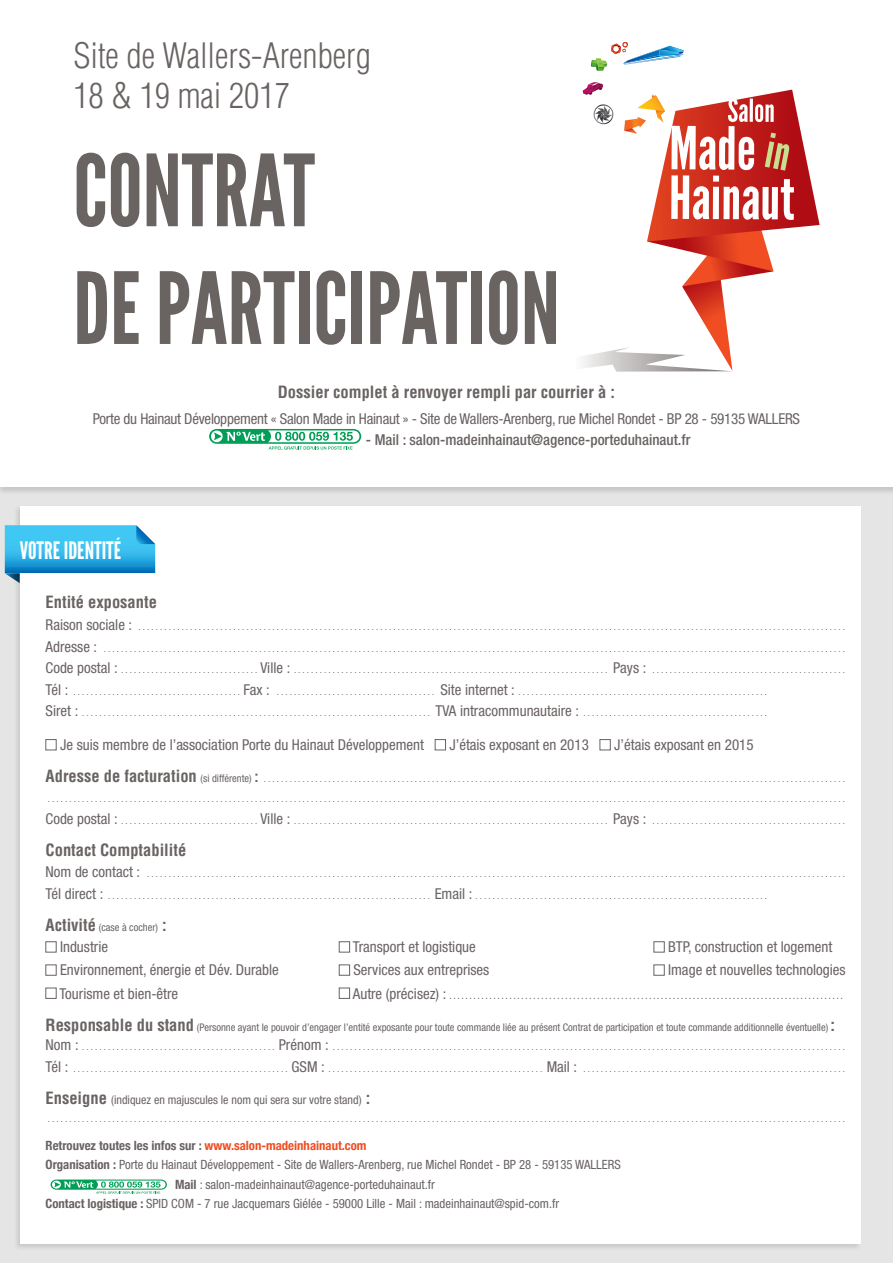
<style>
.page{position:relative;width:893px;height:1263px;background:#e4e5e4}
.page>*{position:absolute;margin:0;border:0;box-sizing:border-box;transform-origin:0 0}
.t1{font:99px/117.8px "League Gothic";color:#696362}
.t2{font:300 condensed 34.2px/40.7px "Helvetica";color:#696362}
.t3{font:24px "League Gothic";color:#fff}
.t4{font:700 condensed 16.5px "Helvetica LT Std";color:#696362}
.t5{font:condensed 15px "Helvetica Neue LT Std";color:#696362}
.t6{font:500 condensed 15px "Helvetica Neue LT Std";color:#696362}
.t7{font:condensed 12.75px "Helvetica Neue";color:#696362}
.t8{font:700 condensed 12.75px "Helvetica Neue";color:#696362}
.t9{font:condensed 12px "Helvetica Neue LT Std";color:#696362}
.t10{font:condensed 10.5px "Helvetica Neue LT Std";color:#696362}
.t11{font:condensed 9px/19.5px "Helvetica Neue LT Std";color:#696362}
.s1{font-size:15px}
.s2{font-family:"Helvetica LT Std";font-weight:700;font-size:16.5px}
.s3{font-size:10.5px}
.s4{font-family:"Helvetica LT Std";font-weight:700;font-size:15px}
.s5{color:#f04d22}
.s6{font-weight:700}
</style>
<div class="page">
<div style="left:0;top:0;width:893px;height:487px;background:#fff"></div>
<svg style="left:208px;top:428px;width:154px;height:17px"></svg>
<svg style="left:209px;top:429px;width:152px;height:21px"></svg>
<img style="left:583px;top:348px;width:149px;height:24px">
<svg style="left:624px;top:90px;width:196px;height:281px"></svg>
<svg style="left:583px;top:82px;width:20px;height:13px"></svg>
<svg style="left:593px;top:104px;width:21px;height:21px"></svg>
<svg style="left:591px;top:42px;width:93px;height:29px"></svg>
<div style="left:13px;top:505px;width:850px;height:746px;background:#231f20;opacity:.15"></div>
<div style="left:20px;top:506px;width:841px;height:738px;background:#fff"></div>
<svg style="left:5px;top:525px;width:150px;height:58px"></svg>
<svg style="left:50px;top:1179px;width:117px;height:15px"></svg>
<div style="left:46px;top:739px;width:10px;height:11px;border:1px solid #696362"></div>
<div style="left:435px;top:739px;width:11px;height:11px;border:1px solid #696362"></div>
<div style="left:600px;top:739px;width:10px;height:11px;border:1px solid #696362"></div>
<div style="left:46px;top:941px;width:10px;height:11px;border:1px solid #696362"></div>
<div style="left:339px;top:941px;width:11px;height:11px;border:1px solid #696362"></div>
<div style="left:654px;top:941px;width:10px;height:11px;border:1px solid #696362"></div>
<div style="left:339px;top:965px;width:11px;height:10px;border:1px solid #696362"></div>
<div style="left:339px;top:988px;width:11px;height:10px;border:1px solid #696362"></div>
<h2 class="t2" style="left:73px;top:35px;width:299px">Site de Wallers-Arenberg<br>18 &amp; 19 mai 2017</h2>
<h1 class="t1" style="left:73px;top:133px;width:488px">CONTRAT<br>DE PARTICIPATION</h1>
<h3 class="t4" style="left:278px;top:381px;width:339px">Dossier complet à renvoyer rempli par courrier à :</h3>
<h3 class="t5" style="left:93px;top:410px;width:709px">Porte du Hainaut Développement « Salon Made in Hainaut » - Site de Wallers-Arenberg, rue Michel Rondet - BP 28 - 59135 WALLERS</h3>
<h3 class="t6" style="left:366px;top:430px;width:326px">- Mail : salon-madeinhainaut@agence-porteduhainaut.fr</h3>
<h3 class="t3" style="left:20px;top:536px;width:103px">VOTRE IDENTITÉ</h3>
<h3 class="t4" style="left:46px;top:592px;width:113px">Entité exposante</h3>
<p class="t11" style="left:46px;top:617px;width:796px"><span class="s1">Raison sociale :</span> . . . . . . . . . . . . . . . . . . . . . . . . . . . . . . . . . . . . . . . . . . . . . . . . . . . . . . . . . . . . . . . . . . . . . . . . . . . . . . . . . . . . . . . . . . . . . . . . . . . . . . . . . . . . . . . . . . . . . . . . . . . . . . . . . . . . . . . . . . . . . . . . . . . . . . . . . . . . . . . . . . .</p>
<p class="t11" style="left:46px;top:638px;width:796px"><span class="s1">Adresse :</span> . . . . . . . . . . . . . . . . . . . . . . . . . . . . . . . . . . . . . . . . . . . . . . . . . . . . . . . . . . . . . . . . . . . . . . . . . . . . . . . . . . . . . . . . . . . . . . . . . . . . . . . . . . . . . . . . . . . . . . . . . . . . . . . . . . . . . . . . . . . . . . . . . . . . . . . . . . . . . . . . . . . . . . . . . . .</p>
<p class="t11" style="left:46px;top:660px;width:796px"><span class="s1">Code postal :</span> . . . . . . . . . . . . . . . . . . . . . . . . . . . . . . . <span class="s1">Ville :</span> . . . . . . . . . . . . . . . . . . . . . . . . . . . . . . . . . . . . . . . . . . . . . . . . . . . . . . . . . . . . . . . . . . . . . . . . . <span class="s1">Pays :</span> . . . . . . . . . . . . . . . . . . . . . . . . . . . . . . . . . . . . . . . . . . . .</p>
<p class="t11" style="left:46px;top:682px;width:719px"><span class="s1">Tél :</span> . . . . . . . . . . . . . . . . . . . . . . . . . . . . . . . . . . . . . . <span class="s1">Fax :</span> . . . . . . . . . . . . . . . . . . . . . . . . . . . . . . . . . . . . . <span class="s1">Site internet :</span> . . . . . . . . . . . . . . . . . . . . . . . . . . . . . . . . . . . . . . . . . . . . . . . . . . . . . . . . .</p>
<p class="t11" style="left:46px;top:703px;width:719px"><span class="s1">Siret :</span> . . . . . . . . . . . . . . . . . . . . . . . . . . . . . . . . . . . . . . . . . . . . . . . . . . . . . . . . . . . . . . . . . . . . . . . . . . . . . . . . . <span class="s1">TVA intracommunautaire :</span> . . . . . . . . . . . . . . . . . . . . . . . . . . . . . . . . . . . . . . . . . .</p>
<h3 class="t5" style="left:60px;top:736px;width:366px">Je suis membre de l’association Porte du Hainaut Développement</h3>
<h3 class="t5" style="left:449px;top:736px;width:141px">J’étais exposant en 2013</h3>
<h3 class="t5" style="left:614px;top:736px;width:141px">J’étais exposant en 2015</h3>
<p class="t11" style="left:46px;top:769px;width:799px"><span class="s2">Adresse de facturation</span> <span class="s3">(si différente)</span> <span class="s4">:</span> . . . . . . . . . . . . . . . . . . . . . . . . . . . . . . . . . . . . . . . . . . . . . . . . . . . . . . . . . . . . . . . . . . . . . . . . . . . . . . . . . . . . . . . . . . . . . . . . . . . . . . . . . . . . . . . . . . . . . . . . . . . . . . . . . . . . . . .........................................................................................................................................................................................</p>
<p class="t11" style="left:46px;top:810px;width:796px"><span class="s1">Code postal :</span> . . . . . . . . . . . . . . . . . . . . . . . . . . . . . . . <span class="s1">Ville :</span> . . . . . . . . . . . . . . . . . . . . . . . . . . . . . . . . . . . . . . . . . . . . . . . . . . . . . . . . . . . . . . . . . . . . . . . . . <span class="s1">Pays :</span> . . . . . . . . . . . . . . . . . . . . . . . . . . . . . . . . . . . . . . . . . . . .</p>
<h3 class="t4" style="left:46px;top:839px;width:142px">Contact Comptabilité</h3>
<p class="t11" style="left:46px;top:864px;width:796px"><span class="s1">Nom de contact :</span> . . . . . . . . . . . . . . . . . . . . . . . . . . . . . . . . . . . . . . . . . . . . . . . . . . . . . . . . . . . . . . . . . . . . . . . . . . . . . . . . . . . . . . . . . . . . . . . . . . . . . . . . . . . . . . . . . . . . . . . . . . . . . . . . . . . . . . . . . . . . . . . . . . . . . . . . . . . . . . . . .</p>
<p class="t11" style="left:46px;top:886px;width:719px"><span class="s1">Tél direct :</span> . . . . . . . . . . . . . . . . . . . . . . . . . . . . . . . . . . . . . . . . . . . . . . . . . . . . . . . . . . . . . . . . . . . . . . . . . . . <span class="s1">Email :</span> . . . . . . . . . . . . . . . . . . . . . . . . . . . . . . . . . . . . . . . . . . . . . . . . . . . . . . . . . . . . . . . . . . .</p>
<p class="t10" style="left:46px;top:921px;width:123px"><span class="s2">Activité</span> (case à cocher) <span class="s2">:</span></p>
<h3 class="t5" style="left:60px;top:938px;width:50px">Industrie</h3>
<h3 class="t5" style="left:353px;top:938px;width:124px">Transport et logistique</h3>
<h3 class="t5" style="left:668px;top:938px;width:166px">BTP, construction et logement</h3>
<h3 class="t5" style="left:60px;top:961px;width:220px">Environnement, énergie et Dév. Durable</h3>
<h3 class="t5" style="left:353px;top:961px;width:137px">Services aux entreprises</h3>
<h3 class="t5" style="left:668px;top:961px;width:179px">Image et nouvelles technologies</h3>
<h3 class="t5" style="left:59px;top:985px;width:120px">Tourisme et bien-être</h3>
<p class="t10" style="left:353px;top:989px;width:102px"><span class="s1">Autre (précisez) :</span> ...................................................................................................</p>
<p class="t10" style="left:46px;top:1021px;width:791px"><span class="s2">Responsable du stand</span> (Personne ayant le pouvoir d’engager l’entité exposante pour toute commande liée au présent Contrat de participation et toute commande additionnelle éventuelle) <span class="s2">:</span></p>
<p class="t11" style="left:46px;top:1037px;width:796px"><span class="s1">Nom :</span> . . . . . . . . . . . . . . . . . . . . . . . . . . . . . . . . . . . . . . . . . . . . . <span class="s1">Prénom :</span> . . . . . . . . . . . . . . . . . . . . . . . . . . . . . . . . . . . . . . . . . . . . . . . . . . . . . . . . . . . . . . . . . . . . . . . . . . . . . . . . . . . . . . . . . . . . . . . . . . . . . . . . . . . . . . . . . . . . . .</p>
<p class="t11" style="left:46px;top:1059px;width:796px"><span class="s1">Tél :</span> . . . . . . . . . . . . . . . . . . . . . . . . . . . . . . . . . . . . . . . . . . . . . . . . . <span class="s1">GSM :</span> . . . . . . . . . . . . . . . . . . . . . . . . . . . . . . . . . . . . . . . . . . . . . . . . . <span class="s1">Mail :</span> . . . . . . . . . . . . . . . . . . . . . . . . . . . . . . . . . . . . . . . . . . . . . . . . . . . . . . . . . . . .</p>
<h3 class="t9" style="left:46px;top:1093px;width:326px"><span class="s2">Enseigne</span> (indiquez en majuscules le nom qui sera sur votre stand) <span class="s2">:</span></h3>
<p class="t11" style="left:48px;top:1109px;width:797px">.........................................................................................................................................................................................</p>
<h3 class="t8" style="left:46px;top:1135px;width:323px">Retrouvez toutes les infos sur : <span class="s5">www.salon-madeinhainaut.com</span></h3>
<h3 class="t7" style="left:46px;top:1157px;width:577px"><span class="s6">Organisation :</span> Porte du Hainaut Développement - Site de Wallers-Arenberg, rue Michel Rondet - BP 28 - 59135 WALLERS</h3>
<h3 class="t7" style="left:175px;top:1177px;width:261px"><span class="s6">Mail</span> : salon-madeinhainaut@agence-porteduhainaut.fr</h3>
<h3 class="t7" style="left:46px;top:1196px;width:515px"><span class="s6">Contact logistique :</span> SPID COM - 7 rue Jacquemars Giélée - 59000 Lille - Mail : madeinhainaut@spid-com.fr</h3>
</div>
